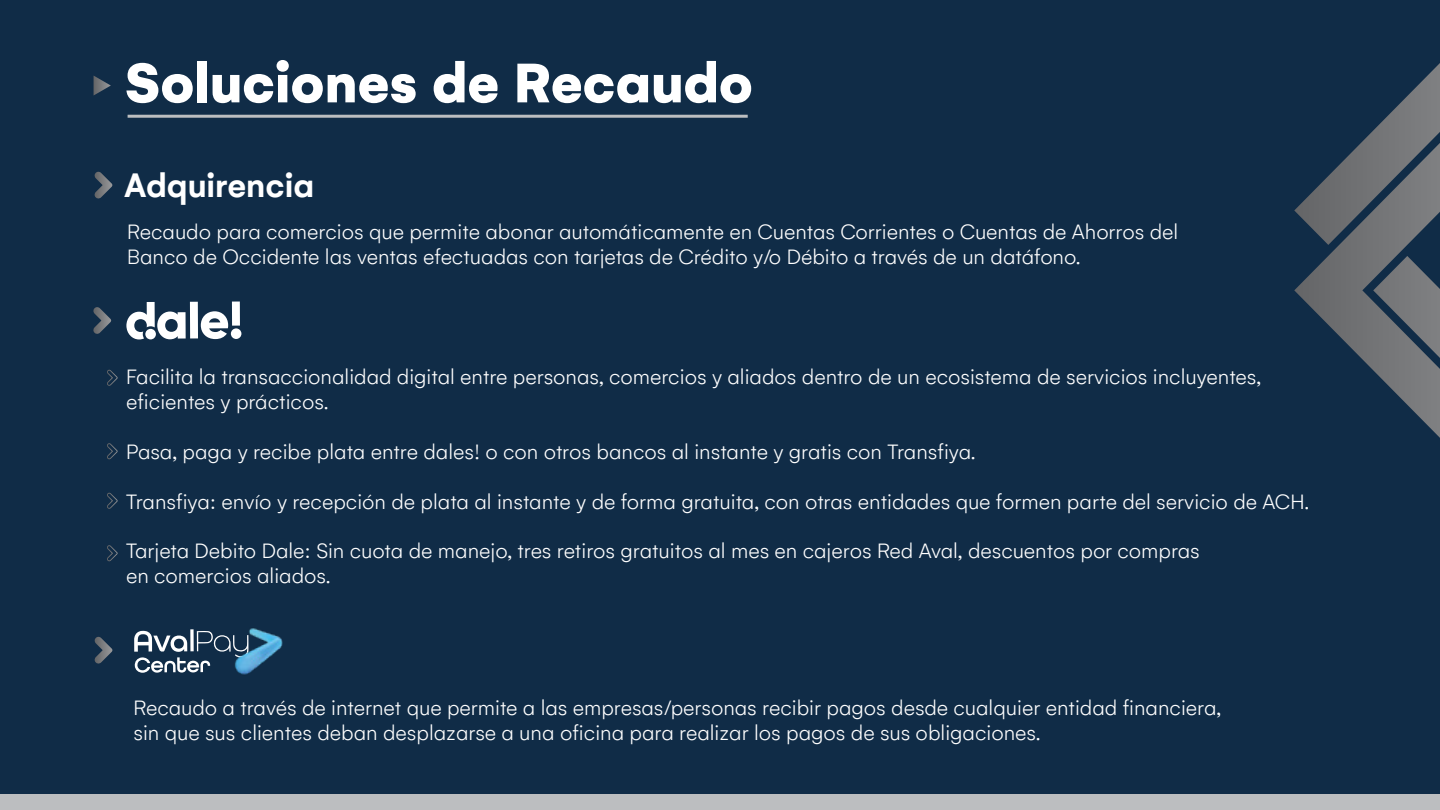
<style>
.page{position:relative;width:1440px;height:810px;background:#102c47}
.page>*{position:absolute;margin:0;border:0;box-sizing:border-box;transform-origin:0 0}
.t1{font:900 60.3px "Gelion";color:#fff}
.t2{font:600 36px "Gelion";color:#fff}
.t3{font:300 22.5px/24.9px "Gelion";color:#fff}
</style>
<div class="page">
<svg style="left:94px;top:172px;width:19px;height:27px"></svg>
<svg style="left:93px;top:307px;width:18px;height:27px"></svg>
<svg style="left:107px;top:370px;width:11px;height:16px"></svg>
<svg style="left:107px;top:443px;width:11px;height:17px"></svg>
<svg style="left:107px;top:493px;width:11px;height:16px"></svg>
<svg style="left:107px;top:545px;width:11px;height:17px"></svg>
<svg style="left:134px;top:631px;width:93px;height:42px"></svg>
<img style="left:227px;top:628px;width:55px;height:47px">
<div style="left:231px;top:328px;width:10px;height:11px;background:#fff;border-radius:50%"></div>
<div style="left:190px;top:302px;width:8px;height:36px;background:#fff"></div>
<div style="left:232px;top:302px;width:8px;height:24px;background:#fff"></div>
<svg style="left:201px;top:311px;width:27px;height:28px"></svg>
<svg style="left:126px;top:302px;width:60px;height:38px"></svg>
<svg style="left:94px;top:637px;width:19px;height:27px"></svg>
<svg style="left:1294px;top:63px;width:146px;height:375px"></svg>
<div style="left:0;top:794px;width:1440px;height:16px;background:#bcbec0"></div>
<svg style="left:94px;top:76px;width:17px;height:19px"></svg>
<hr style="left:128px;top:115px;width:620px;height:3px;background:#bcbec0">
<h1 class="t1" style="left:125px;top:44px;width:630px">Soluciones de Recaudo</h1>
<h2 class="t2" style="left:124px;top:163px;width:191px">Adquirencia</h2>
<p class="t3" style="left:127px;top:219px;width:1052px">Recaudo para comercios que permite abonar automáticamente en Cuentas Corrientes o Cuentas de Ahorros del<br>Banco de Occidente las ventas efectuadas con tarjetas de Crédito y/o Débito a través de un datáfono.</p>
<p class="t3" style="left:126px;top:364px;width:1136px">Facilita la transaccionalidad digital entre personas, comercios y aliados dentro de un ecosistema de servicios incluyentes, eficientes y prácticos.</p>
<p class="t3" style="left:126px;top:439px;width:851px">Pasa, paga y recibe plata entre dales! o con otros bancos al instante y gratis con Transfiya.</p>
<p class="t3" style="left:126px;top:489px;width:1184px">Transfiya: envío y recepción de plata al instante y de forma gratuita, con otras entidades que formen parte del servicio de ACH.</p>
<p class="t3" style="left:126px;top:539px;width:1075px">Tarjeta Debito Dale: Sin cuota de manejo, tres retiros gratuitos al mes en cajeros Red Aval, descuentos por compras en comercios aliados.</p>
<p class="t3" style="left:133px;top:695px;width:1089px">Recaudo a través de internet que permite a las empresas/personas recibir pagos desde cualquier entidad financiera, sin que sus clientes deban desplazarse a una oficina para realizar los pagos de sus obligaciones.</p>
</div>
